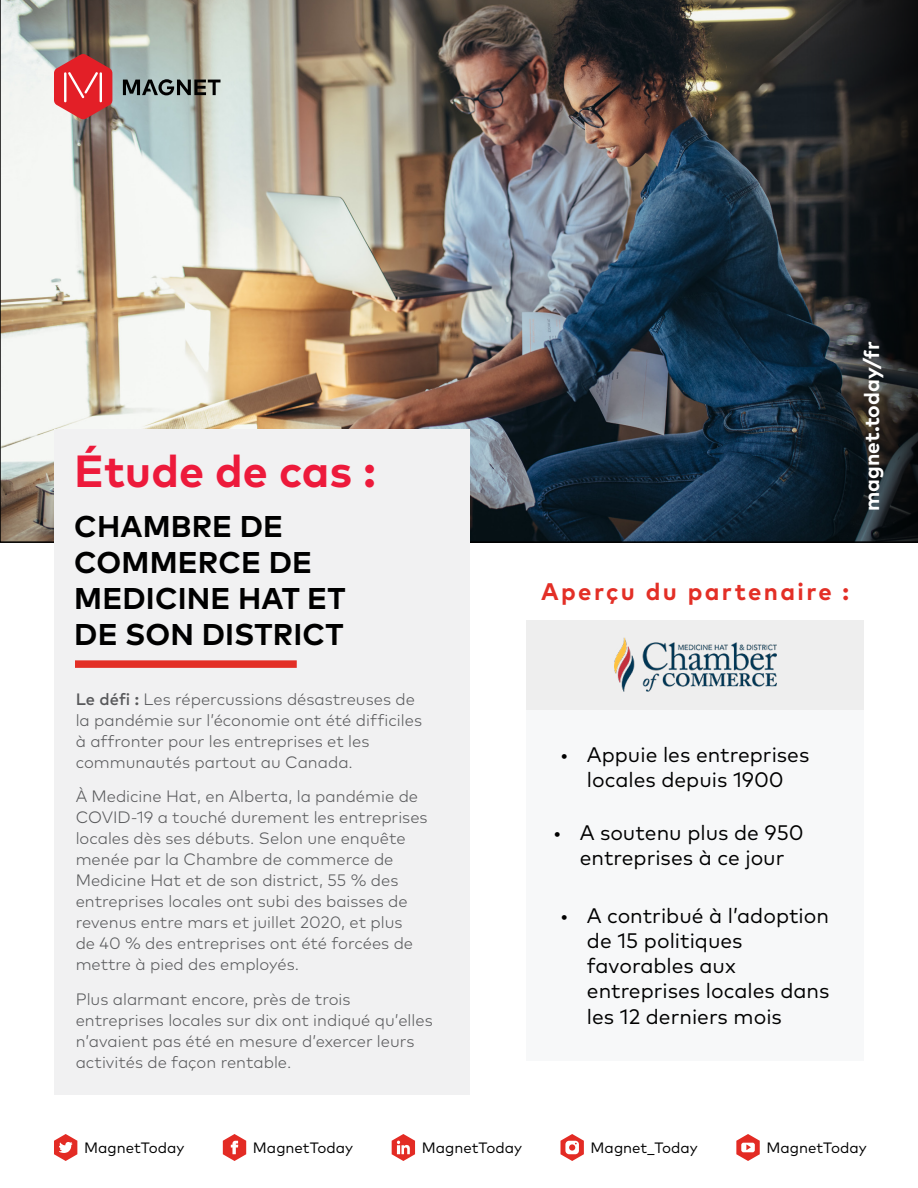
<style>
.page{position:relative;width:918px;height:1188px;background:#fff}
.page>*{position:absolute;margin:0;border:0;box-sizing:border-box;transform-origin:0 0}
.t1{font:700 45px "Mark Pro";color:#ed1a3b}
.t2{font:700 30px/36px "Mark Pro";letter-spacing:.005em;color:#000}
.t3{font:700 24px "Mark Pro";letter-spacing:.1em;color:#e32f26}
.t4{font:21px/25.2px "Mark Pro";color:#000;text-align:center}
.t5{font:700 21px "Mark Pro";color:#fff}
.t6{font:300 16.5px/21px "Mark Pro";color:#58595b}
.t7{font:15px "Mark Pro";color:#000}
.s1{font-weight:500}
</style>
<div class="page">
<img style="left:0;top:0;width:918px;height:543px">
<svg style="left:740px;top:0;width:178px;height:542px;background:#1e262c"></svg>
<div style="left:54px;top:430px;width:416px;height:665px;background:#f1f1f2"></div>
<div style="left:75px;top:660px;width:222px;height:8px;background:#e32f26"></div>
<svg style="left:123px;top:79px;width:98px;height:17px;background:#656e6b"></svg>
<svg style="left:54px;top:54px;width:58px;height:65px;background:#d2494d"></svg>
<div style="left:526px;top:621px;width:338px;height:98px;background:#eee"></div>
<div style="left:526px;top:710px;width:338px;height:350px;background:#f7f8f9"></div>
<img style="left:614px;top:637px;width:162px;height:55px">
<svg style="left:54px;top:1134px;width:23px;height:27px"></svg>
<svg style="left:223px;top:1134px;width:23px;height:27px"></svg>
<svg style="left:392px;top:1134px;width:23px;height:27px"></svg>
<svg style="left:561px;top:1134px;width:23px;height:27px"></svg>
<svg style="left:736px;top:1134px;width:24px;height:27px"></svg>
<h1 class="t1" style="left:74px;top:437px;width:303px">Étude de cas :</h1>
<h2 class="t2" style="left:74px;top:506px;width:273px">CHAMBRE DE<br>COMMERCE DE<br>MEDICINE HAT ET<br>DE SON DISTRICT</h2>
<p class="t6" style="left:76px;top:687px;width:348px"><span class="s1">Le défi :</span> Les répercussions désastreuses de la pandémie sur l’économie ont été difficiles à affronter pour les entreprises et les communautés partout au Canada.</p>
<p class="t6" style="left:76px;top:785px;width:353px">À Medicine Hat, en Alberta, la pandémie de COVID-19 a touché durement les entreprises locales dès ses débuts. Selon une enquête menée par la Chambre de commerce de Medicine Hat et de son district, 55 % des entreprises locales ont subi des baisses de revenus entre mars et juillet 2020, et plus<br>de 40 % des entreprises ont été forcées de mettre à pied des employés.</p>
<p class="t6" style="left:76px;top:987px;width:359px">Plus alarmant encore, près de trois entreprises locales sur dix ont indiqué qu’elles n’avaient pas été en mesure d’exercer leurs activités de façon rentable.</p>
<p class="t5" style="left:856px;top:511px;width:172px;rotate:-90deg">magnet.today/fr</p>
<h3 class="t3" style="left:541px;top:573px;width:310px">Aperçu du partenaire :</h3>
<p class="t4" style="left:560px;top:741px;width:251px">• Appuie les entreprises locales depuis 1900</p>
<p class="t4" style="left:553px;top:818px;width:252px">• A soutenu plus de 950 entreprises à ce jour</p>
<p class="t4" style="left:587px;top:901px;width:244px;text-align:left;text-indent:-27px">• A contribué à l’adoption de 15 politiques favorables aux entreprises locales dans les 12 derniers mois</p>
<p class="t7" style="left:84px;top:1137px;width:102px">MagnetToday</p>
<p class="t7" style="left:253px;top:1137px;width:102px">MagnetToday</p>
<p class="t7" style="left:422px;top:1137px;width:102px">MagnetToday</p>
<p class="t7" style="left:591px;top:1137px;width:109px">Magnet_Today</p>
<p class="t7" style="left:766px;top:1137px;width:102px">MagnetToday</p>
</div>
